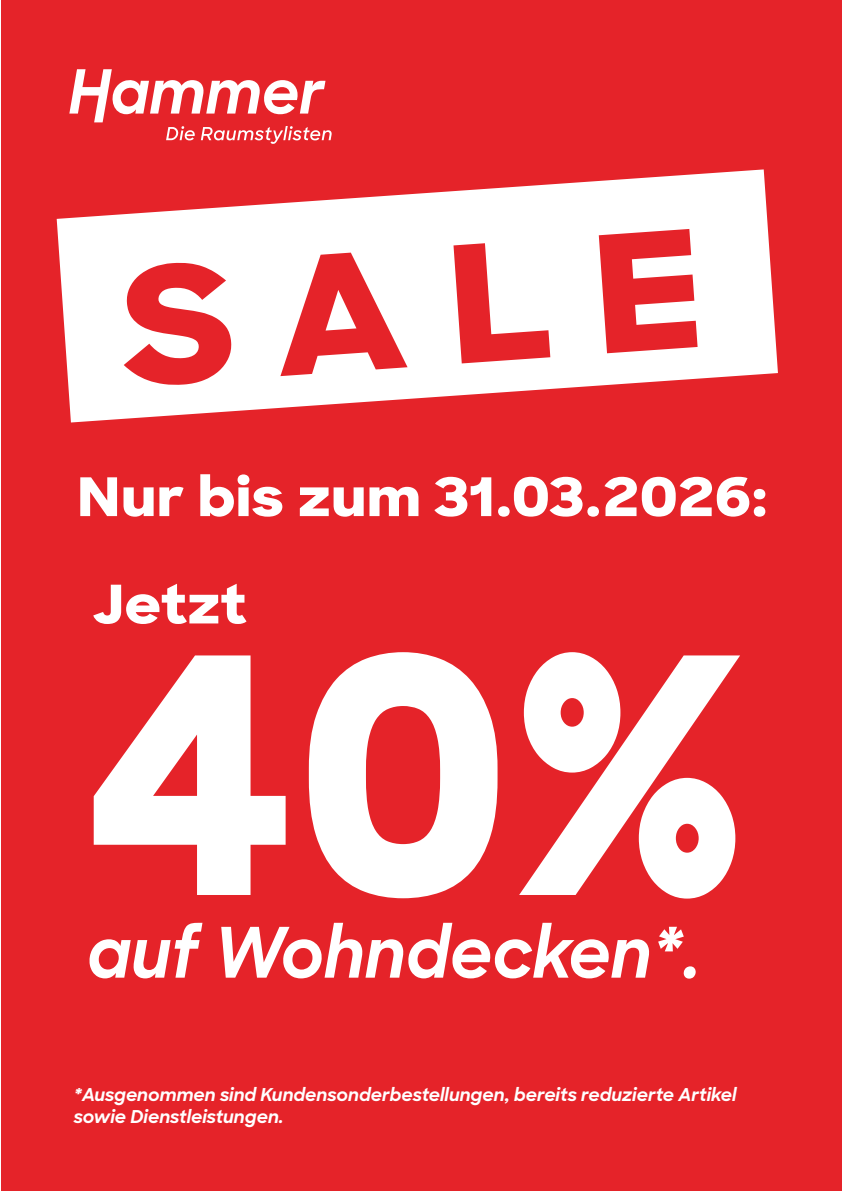
<style>
.page{position:relative;width:842px;height:1191px;background:#fff}
.page>*{position:absolute;margin:0;border:0;box-sizing:border-box;transform-origin:0 0}
.t1{font:800 328px "Sharp Sans";color:#fff}
.t2{font:800 162px "Sharp Sans";color:#e52329;scale:1.11 1}
.t3{font:italic 700 69.6px "Sharp Sans";color:#fff}
.t4{font:800 53.1px "Sharp Sans";letter-spacing:-.005em;color:#fff;scale:1.11 1}
.t5{font:italic 700 18px/21.6px "Sharp Sans";color:#fff}
</style>
<div class="page">
<div style="left:0;top:0;width:841px;height:1190px;background:#e52329"></div>
<svg style="left:69px;top:70px;width:263px;height:73px"></svg>
<svg style="left:57px;top:169px;width:721px;height:253px;fill:#fff"></svg>
<h2 class="t2" style="left:113px;top:207px;width:525px;rotate:-4deg">SALE</h2>
<h3 class="t4" style="left:77px;top:457px;width:624px">Nur bis zum 31.03.2026:</h3>
<h3 class="t4" style="left:92px;top:564px;width:141px">Jetzt</h3>
<h1 class="t1" style="left:81px;top:530px;width:667px">40%</h1>
<h3 class="t3" style="left:87px;top:900px;width:616px">auf Wohndecken*.</h3>
<p class="t5" style="left:74px;top:1083px;width:664px">*Ausgenommen sind Kundensonderbestellungen, bereits reduzierte Artikel sowie Dienstleistungen.</p>
</div>
